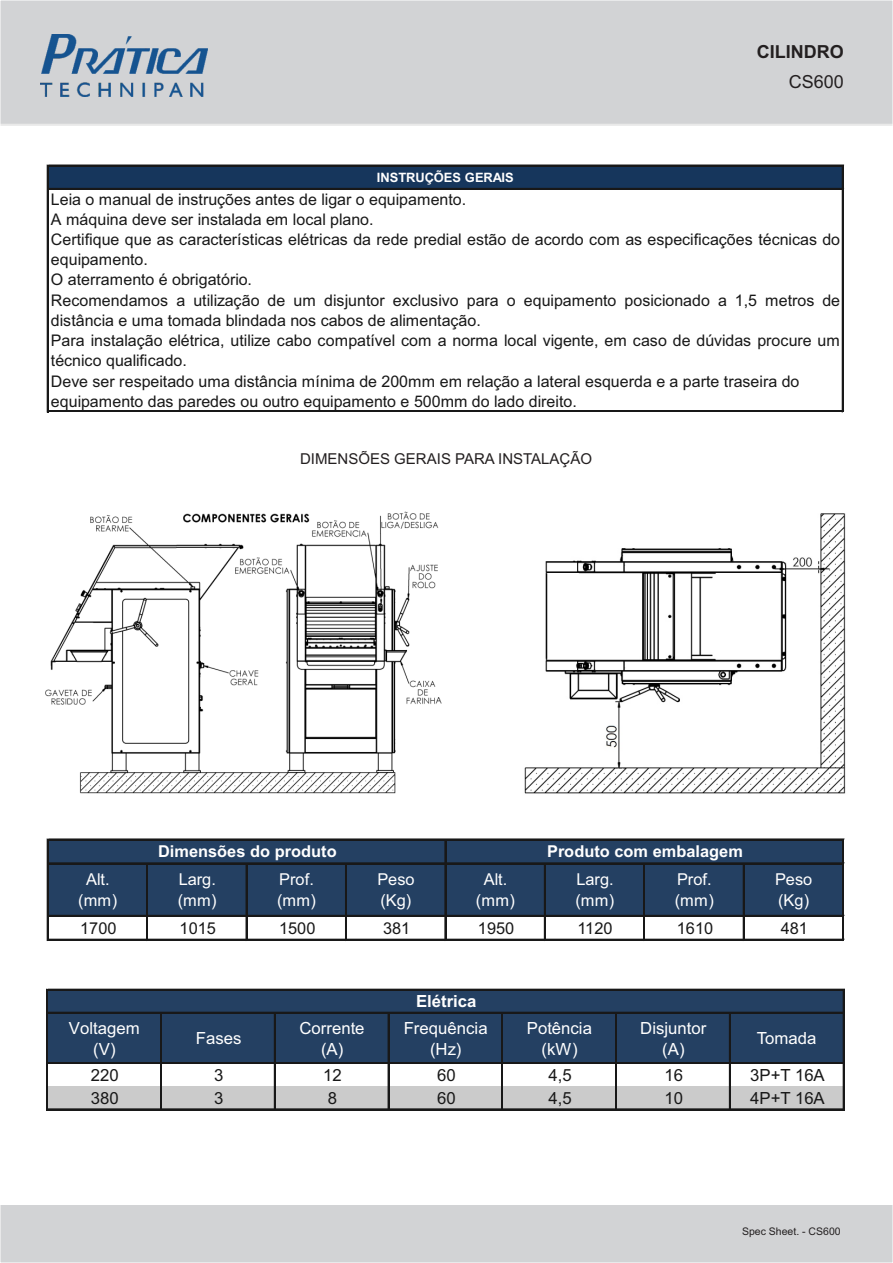
<style>
.page{position:relative;width:893px;height:1263px;background:#fff}
.page>*{position:absolute;margin:0;border:0;box-sizing:border-box;transform-origin:0 0}
.t1{font:700 18px "Arial";color:#231f20}
.t2{font:18px "Arial";color:#231f20}
.t3{font:16.8px/20.9px "Arial";color:#fff;text-align:center}
.t4{font:16.8px "Arial";color:#181818}
.t5{font:700 16.8px "Arial";color:#fff}
.t6{font:16.35px/20.2px "Arial";color:#fff}
.t7{font:700 16.35px "Arial";color:#fff}
.t8{font:16.35px "Arial";color:#181818}
.t9{font:16.05px/20.2px "Arial";color:#181818}
.t10{font:15px "Arial";color:#231f20}
.t11{font:700 12.9px "Arial";color:#fff}
.t12{font:10.5px "Arial";color:#231f20}
</style>
<div class="page">
<div style="left:0;top:0;width:893px;height:125px;background:#d2d3d5"></div>
<hr style="left:0;top:124px;width:893px;height:2px;background:#e9e9e9">
<img style="left:45px;top:511px;width:394px;height:283px">
<div style="left:0;top:1205px;width:893px;height:58px;background:#d2d3d5"></div>
<img style="left:40px;top:34px;width:168px;height:62px">
<svg style="left:436px;top:697px;width:5px;height:6px"></svg>
<div style="left:49px;top:166px;width:794px;height:23px;background:#16365c"></div>
<hr style="left:47px;top:165px;width:2px;height:247px;background:#181818">
<hr style="left:842px;top:166px;width:2px;height:246px;background:#181818">
<hr style="left:49px;top:165px;width:795px;height:1px;background:#181818">
<hr style="left:49px;top:188px;width:795px;height:2px;background:#181818">
<hr style="left:49px;top:410px;width:795px;height:1px;background:#181818">
<hr style="left:49px;top:411px;width:795px;height:1px;background:#181818">
<img style="left:524px;top:513px;width:322px;height:281px">
<div style="left:49px;top:840px;width:794px;height:76px;background:#244062"></div>
<hr style="left:47px;top:839px;width:2px;height:102px;background:#181818">
<hr style="left:445px;top:840px;width:1px;height:101px;background:#181818">
<hr style="left:842px;top:840px;width:2px;height:101px;background:#181818">
<hr style="left:146px;top:864px;width:1px;height:76px;background:#181818">
<hr style="left:147px;top:864px;width:1px;height:77px;background:#181818">
<hr style="left:246px;top:864px;width:1px;height:77px;background:#181818">
<hr style="left:345px;top:864px;width:2px;height:77px;background:#181818">
<hr style="left:544px;top:864px;width:2px;height:77px;background:#181818">
<hr style="left:643px;top:864px;width:1px;height:76px;background:#181818">
<hr style="left:644px;top:864px;width:1px;height:77px;background:#181818">
<hr style="left:743px;top:864px;width:2px;height:77px;background:#181818">
<hr style="left:49px;top:839px;width:795px;height:1px;background:#181818">
<hr style="left:49px;top:862px;width:795px;height:1px;background:#181818">
<hr style="left:49px;top:863px;width:795px;height:1px;background:#181818">
<hr style="left:49px;top:915px;width:795px;height:2px;background:#181818">
<hr style="left:49px;top:939px;width:795px;height:2px;background:#181818">
<div style="left:48px;top:990px;width:796px;height:74px;background:#244062"></div>
<div style="left:48px;top:1086px;width:796px;height:24px;background:#cbcbcb"></div>
<hr style="left:46px;top:989px;width:1px;height:121px;background:#181818">
<hr style="left:47px;top:989px;width:1px;height:121px;background:#181818">
<hr style="left:843px;top:990px;width:2px;height:120px;background:#181818">
<hr style="left:160px;top:1013px;width:2px;height:97px;background:#181818">
<hr style="left:274px;top:1013px;width:2px;height:97px;background:#181818">
<hr style="left:388px;top:1013px;width:1px;height:97px;background:#181818">
<hr style="left:502px;top:1013px;width:1px;height:97px;background:#181818">
<hr style="left:615px;top:1013px;width:2px;height:97px;background:#181818">
<hr style="left:729px;top:1013px;width:2px;height:97px;background:#181818">
<hr style="left:48px;top:989px;width:797px;height:1px;background:#181818">
<hr style="left:48px;top:1012px;width:797px;height:1px;background:#181818">
<hr style="left:48px;top:1062px;width:796px;height:1px;background:#181818">
<hr style="left:48px;top:1063px;width:797px;height:1px;background:#181818">
<hr style="left:48px;top:1108px;width:796px;height:1px;background:#181818">
<hr style="left:48px;top:1109px;width:797px;height:1px;background:#181818">
<p class="t1" style="left:757px;top:45px;width:88px">CILINDRO</p>
<p class="t2" style="left:789px;top:75px;width:57px">CS600</p>
<p class="t11" style="left:377px;top:172px;width:138px">INSTRUÇÕES GERAIS</p>
<p class="t9" style="left:51px;top:190px;width:791px">Leia o manual de instruções antes de ligar o equipamento.<br>A máquina deve ser instalada em local plano.<br>Certifique que as características elétricas da rede predial estão de acordo com as especificações técnicas do equipamento.<br>O aterramento é obrigatório.<br>Recomendamos a utilização de um disjuntor exclusivo para o equipamento posicionado a 1,5 metros de distância e uma tomada blindada nos cabos de alimentação.<br>Para instalação elétrica, utilize cabo compatível com a norma local vigente, em caso de dúvidas procure um técnico qualificado.<br>Deve ser respeitado uma distância mínima de 200mm em relação a lateral esquerda e a parte traseira do equipamento das paredes ou outro equipamento e 500mm do lado direito.</p>
<p class="t10" style="left:300px;top:453px;width:294px">DIMENSÕES GERAIS PARA INSTALAÇÃO</p>
<p class="t7" style="left:158px;top:845px;width:180px">Dimensões do produto</p>
<p class="t7" style="left:547px;top:845px;width:197px">Produto com embalagem</p>
<p class="t6" style="left:78px;top:871px;width:40px;text-align:center">Alt. (mm)</p>
<p class="t6" style="left:178px;top:871px;width:40px">Larg. (mm)</p>
<p class="t6" style="left:277px;top:871px;width:40px">Prof. (mm)</p>
<p class="t6" style="left:377px;top:871px;width:39px">Peso (Kg)</p>
<p class="t6" style="left:476px;top:871px;width:40px;text-align:center">Alt. (mm)</p>
<p class="t6" style="left:575px;top:871px;width:40px">Larg. (mm)</p>
<p class="t6" style="left:675px;top:871px;width:40px">Prof. (mm)</p>
<p class="t6" style="left:775px;top:871px;width:39px">Peso (Kg)</p>
<p class="t8" style="left:80px;top:922px;width:38px">1700</p>
<p class="t8" style="left:180px;top:922px;width:38px">1015</p>
<p class="t8" style="left:279px;top:922px;width:38px">1500</p>
<p class="t8" style="left:383px;top:922px;width:29px">381</p>
<p class="t8" style="left:478px;top:922px;width:38px">1950</p>
<p class="t8" style="left:577px;top:922px;width:37px">1120</p>
<p class="t8" style="left:677px;top:922px;width:38px">1610</p>
<p class="t8" style="left:781px;top:922px;width:29px">481</p>
<p class="t5" style="left:416px;top:994px;width:62px">Elétrica</p>
<p class="t3" style="left:69px;top:1019px;width:72px">Voltagem (V)</p>
<p class="t3" style="left:196px;top:1029px;width:47px">Fases</p>
<p class="t3" style="left:299px;top:1019px;width:66px">Corrente (A)</p>
<p class="t3" style="left:404px;top:1019px;width:85px">Frequência (Hz)</p>
<p class="t3" style="left:527px;top:1019px;width:67px">Potência (kW)</p>
<p class="t3" style="left:640px;top:1019px;width:68px">Disjuntor (A)</p>
<p class="t3" style="left:757px;top:1029px;width:61px">Tomada</p>
<p class="t4" style="left:91px;top:1068px;width:29px">220</p>
<p class="t4" style="left:214px;top:1068px;width:11px">3</p>
<p class="t4" style="left:323px;top:1068px;width:20px">12</p>
<p class="t4" style="left:437px;top:1068px;width:20px">60</p>
<p class="t4" style="left:549px;top:1068px;width:25px">4,5</p>
<p class="t4" style="left:665px;top:1068px;width:20px">16</p>
<p class="t4" style="left:750px;top:1068px;width:76px">3P+T 16A</p>
<p class="t4" style="left:91px;top:1091px;width:29px">380</p>
<p class="t4" style="left:214px;top:1091px;width:11px">3</p>
<p class="t4" style="left:328px;top:1091px;width:11px">8</p>
<p class="t4" style="left:437px;top:1091px;width:20px">60</p>
<p class="t4" style="left:549px;top:1091px;width:25px">4,5</p>
<p class="t4" style="left:665px;top:1091px;width:20px">10</p>
<p class="t4" style="left:750px;top:1091px;width:76px">4P+T 16A</p>
<p class="t12" style="left:742px;top:1227px;width:100px">Spec Sheet. - CS600</p>
</div>
